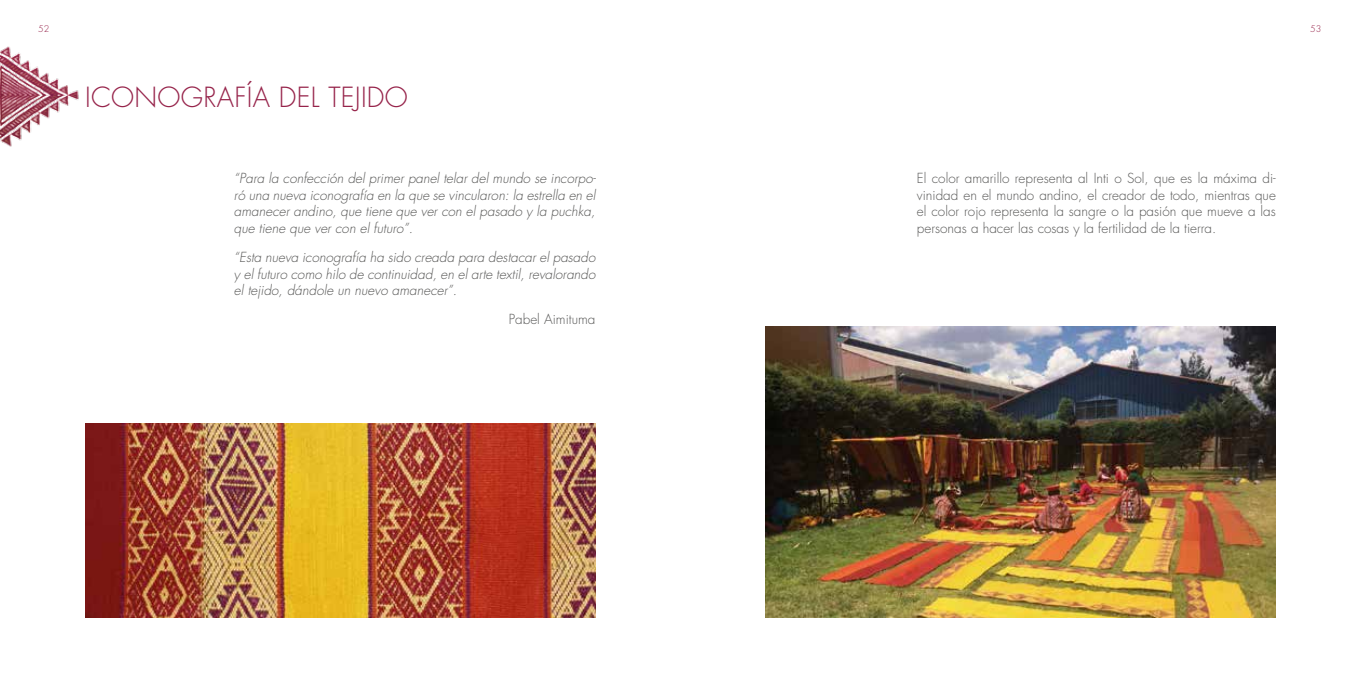
<style>
.page{position:relative;width:1361px;height:681px;background:#fff}
.page>*{position:absolute;margin:0;border:0;box-sizing:border-box;transform-origin:0 0}
.t1{font:300 27px "Futura Std";letter-spacing:.01em;color:#96234a}
.t2{font:italic 300 13.5px/16.5px "Futura Std";color:#575756;text-align:justify}
.t3{font:300 13.5px/16.5px "Futura Std";color:#575756;text-align:justify}
.t4{font:300 9px "Futura Std";color:#96234a}
</style>
<div class="page">
<img style="left:0;top:46px;width:79px;height:101px">
<img style="left:765px;top:326px;width:511px;height:291px">
<img style="left:85px;top:423px;width:510px;height:194px">
<p class="t4" style="left:38px;top:23px;width:13px">52</p>
<p class="t4" style="left:1310px;top:23px;width:13px">53</p>
<h1 class="t1" style="left:85px;top:81px;width:324px">ICONOGRAFÍA DEL TEJIDO</h1>
<p class="t2" style="left:234px;top:170px;width:364px">“Para la confección del primer panel telar del mundo se incorpo&shy;ró una nueva iconografía en la que se vincularon: la estrella en el amanecer andino, que tiene que ver con el pasado y la puchka, que tiene que ver con el futuro”.</p>
<p class="t2" style="left:234px;top:249px;width:363px">“Esta nueva iconografía ha sido creada para destacar el pasado y el futuro como hilo de continuidad, en el arte textil, revalorando el tejido, dándole un nuevo amanecer”.</p>
<p class="t3" style="left:509px;top:311px;width:88px">Pabel Aimituma</p>
<p class="t3" style="left:917px;top:170px;width:360px">El color amarillo representa al Inti o Sol, que es la máxima di&shy;vinidad en el mundo andino, el creador de todo, mientras que el color rojo representa la sangre o la pasión que mueve a las personas a hacer las cosas y la fertilidad de la tierra.</p>
</div>
